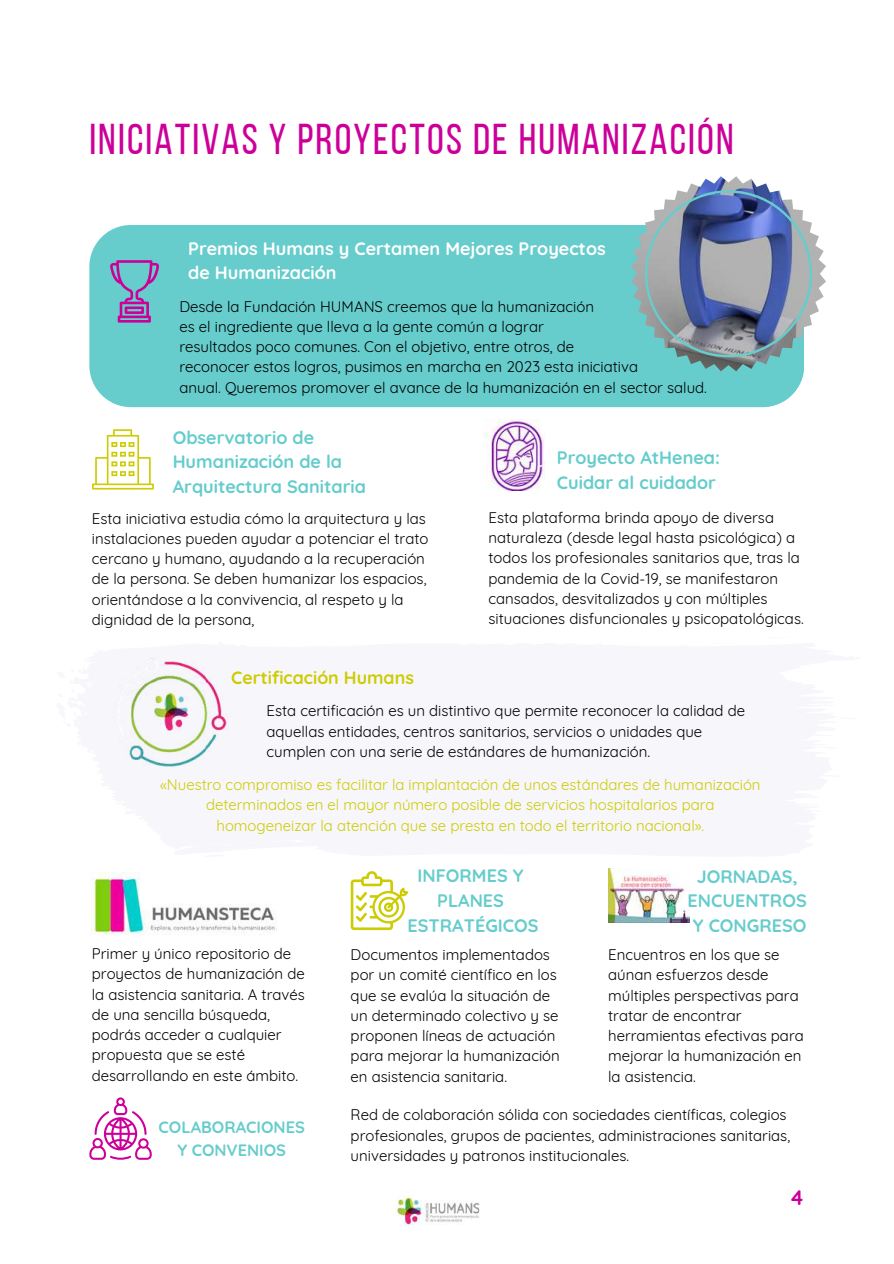
<style>
.page{position:relative;width:894px;height:1264px;background:#fff}
.page>*{position:absolute;margin:0;border:0;box-sizing:border-box;transform-origin:0 0}
.t1{font:43.05px "Bebas Neue";letter-spacing:.05em;color:#c09}
.t2{font:700 21px "Quicksand";color:#c09}
.t3{font:700 18px/24.8px "Quicksand";color:#6cc;text-align:center}
.t4{font:700 18px/24.8px "Quicksand";color:#fff}
.t5{font:700 17.85px "Quicksand";color:#cdcc04}
.t6{font:700 16.5px/22.5px "Quicksand";color:#6cc;text-align:center}
.t7{font:15px/20.2px "Quicksand";color:#000}
.t8{font:15px/20.2px "Quicksand";color:#cdcc04;text-align:center}
</style>
<div class="page">
<img style="left:393px;top:1196px;width:87px;height:32px">
<div style="left:89px;top:225px;width:715px;height:182px;background:#6cc;border-radius:42px"></div>
<svg style="left:350px;top:871px;width:58px;height:59px"></svg>
<svg style="left:110px;top:260px;width:49px;height:62px"></svg>
<img style="left:631px;top:176px;width:194px;height:195px">
<img style="left:644px;top:190px;width:167px;height:167px">
<img style="left:113px;top:655px;width:116px;height:112px">
<img style="left:91px;top:872px;width:186px;height:63px">
<img style="left:484px;top:419px;width:60px;height:71px">
<svg style="left:92px;top:429px;width:62px;height:60px"></svg>
<svg style="left:89px;top:1097px;width:62px;height:63px"></svg>
<img style="left:608px;top:868px;width:81px;height:54px">
<h1 class="t1" style="left:89px;top:122px;width:645px">INICIATIVAS Y PROYECTOS DE HUMANIZACIÓN</h1>
<p class="t4" style="left:188px;top:235px;width:419px">Premios Humans y Certamen Mejores Proyectos de Humanización</p>
<p class="t7" style="left:179px;top:296px;width:529px">Desde la Fundación HUMANS creemos que la humanización<br>es el ingrediente que lleva a la gente común a lograr<br>resultados poco comunes. Con el objetivo, entre otros, de<br>reconocer estos logros, pusimos en marcha en 2023 esta iniciativa<br>anual. Queremos promover el avance de la humanización en el sector salud.</p>
<p class="t3" style="left:173px;top:424px;width:195px;text-align:left">Observatorio de<br>Humanización de la<br>Arquitectura Sanitaria</p>
<p class="t7" style="left:92px;top:508px;width:338px">Esta iniciativa estudia cómo la arquitectura y las instalaciones pueden ayudar a potenciar el trato cercano y humano, ayudando a la recuperación de la persona. Se deben humanizar los espacios, orientándose a la convivencia, al respeto y la dignidad de la persona,</p>
<p class="t5" style="left:231px;top:665px;width:184px">Certificación Humans</p>
<p class="t3" style="left:556px;top:444px;width:164px;text-align:left">Proyecto AtHenea:<br>Cuidar al cuidador</p>
<p class="t7" style="left:488px;top:507px;width:316px">Esta plataforma brinda apoyo de diversa naturaleza (desde legal hasta psicológica) a todos los profesionales sanitarios que, tras la pandemia de la Covid-19, se manifestaron cansados, desvitalizados y con múltiples situaciones disfuncionales y psicopatológicas.</p>
<p class="t7" style="left:266px;top:700px;width:480px">Esta certificación es un distintivo que permite reconocer la calidad de aquellas entidades, centros sanitarios, servicios o unidades que cumplen con una serie de estándares de humanización.</p>
<p class="t8" style="left:160px;top:774px;width:602px">«Nuestro compromiso es facilitar la implantación de unos estándares de humanización determinados en el mayor número posible de servicios hospitalarios para homogeneizar la atención que se presta en todo el territorio nacional».</p>
<p class="t3" style="left:407px;top:863px;width:132px">INFORMES Y<br>PLANES<br>ESTRATÉGICOS</p>
<p class="t3" style="left:687px;top:863px;width:121px">JORNADAS,<br>ENCUENTROS<br>Y CONGRESO</p>
<p class="t7" style="left:92px;top:943px;width:214px">Primer y único repositorio de proyectos de humanización de la asistencia sanitaria. A través de una sencilla búsqueda, podrás acceder a cualquier propuesta que se esté desarrollando en este ámbito.</p>
<p class="t7" style="left:608px;top:944px;width:197px">Encuentros en los que se aúnan esfuerzos desde múltiples perspectivas para tratar de encontrar herramientas efectivas para mejorar la humanización en la asistencia.</p>
<p class="t7" style="left:350px;top:944px;width:211px">Documentos implementados por un comité científico en los que se evalúa la situación de un determinado colectivo y se proponen líneas de actuación para mejorar la humanización en asistencia sanitaria.</p>
<p class="t6" style="left:158px;top:1115px;width:148px">COLABORACIONES<br>Y CONVENIOS</p>
<p class="t7" style="left:350px;top:1104px;width:441px">Red de colaboración sólida con sociedades científicas, colegios profesionales, grupos de pacientes, administraciones sanitarias, universidades y patronos institucionales.</p>
<h2 class="t2" style="left:789px;top:1183px;width:16px">4</h2>
</div>
